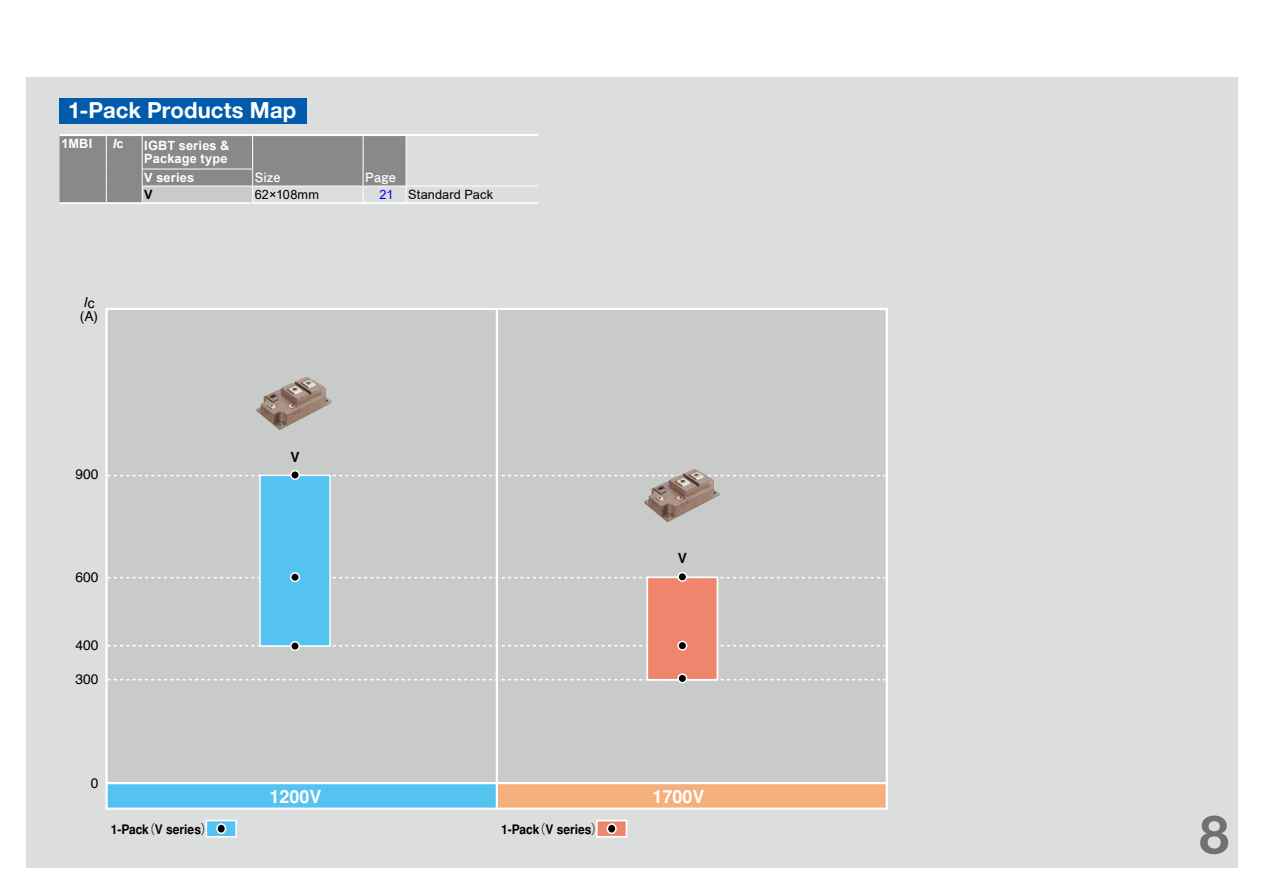
<style>
.page{position:relative;width:1263px;height:893px;background:#fff}
.page>*{position:absolute;margin:0;border:0;box-sizing:border-box;transform-origin:0 0}
.t1{font:700 53.1px "Helvetica Neue";color:#727171}
.t2{font:700 22.05px "Helvetica Neue";letter-spacing:.005em;color:#fff}
.t3{font:700 18px "Helvetica";color:#fff}
.t4{font:13.8px/14px "Helvetica";color:#000}
.t5{font:700 13.8px "Helvetica";color:#000}
.t6{font:700 13.05px "Helvetica";color:#000;scale:.92 1}
.t7{font:700 12.75px/12.8px "Arial";letter-spacing:.015em;color:#fff}
.t8{font:12.75px "Arial";letter-spacing:.01em;color:#000}
.t9{font:700 12.75px "Futo Go B101 Pro";letter-spacing:.005em;color:#fff}
.t10{font:italic 700 12.75px "Arial";color:#fff}
.t11{font:700 12.75px "Arial";color:#000}
.s1{font-style:normal}
.s2{color:#00f}
.s3{font-style:italic}
.s4{font-family:"Koz Go Pro";font-weight:400}
</style>
<div class="page">
<div style="left:26px;top:77px;width:1211px;height:790px;background:#dcdddd"></div>
<div style="left:142px;top:135px;width:111px;height:34px;background:#898989"></div>
<div style="left:142px;top:169px;width:111px;height:17px;background:#898989"></div>
<div style="left:142px;top:186px;width:111px;height:17px;background:#c9caca"></div>
<hr style="left:60px;top:202px;width:46px;height:2px;background:#fff">
<hr style="left:106px;top:202px;width:36px;height:2px;background:#fff">
<hr style="left:143px;top:169px;width:110px;height:1px;background:#fff">
<hr style="left:143px;top:186px;width:110px;height:1px;background:#fff">
<hr style="left:406px;top:186px;width:132px;height:1px;background:#fff">
<svg style="left:252px;top:136px;width:155px;height:66px"></svg>
<hr style="left:142px;top:134px;width:111px;height:2px;background:#fff">
<hr style="left:253px;top:134px;width:110px;height:2px;background:#fff">
<hr style="left:363px;top:134px;width:43px;height:2px;background:#fff">
<hr style="left:406px;top:134px;width:132px;height:2px;background:#fff">
<hr style="left:60px;top:134px;width:46px;height:2px;background:#fff">
<hr style="left:106px;top:134px;width:36px;height:2px;background:#fff">
<svg style="left:60px;top:135px;width:83px;height:68px;background:#8f8f8f"></svg>
<hr style="left:142px;top:202px;width:111px;height:2px;background:#fff">
<hr style="left:253px;top:202px;width:110px;height:2px;background:#fff">
<hr style="left:363px;top:202px;width:43px;height:2px;background:#fff">
<hr style="left:406px;top:202px;width:132px;height:2px;background:#fff">
<div style="left:60px;top:98px;width:247px;height:25px;background:#005bac"></div>
<div style="left:107px;top:309px;width:779px;height:501px;background:#c9caca"></div>
<svg style="left:108px;top:679px;width:777px;height:1px"></svg>
<svg style="left:108px;top:645px;width:777px;height:1px"></svg>
<svg style="left:108px;top:577px;width:777px;height:1px"></svg>
<svg style="left:108px;top:475px;width:777px;height:1px"></svg>
<div style="left:106px;top:783px;width:391px;height:25px;background:#54c3f1"></div>
<div style="left:496px;top:783px;width:391px;height:25px;background:#f5af7d"></div>
<div style="left:260px;top:475px;width:70px;height:171px;background:#54c3f1"></div>
<div style="left:259px;top:475px;width:72px;height:172px;border:2px solid #fff"></div>
<div style="left:291px;top:471px;width:8px;height:8px;background:#000;border-radius:50%"></div>
<div style="left:290px;top:470px;width:10px;height:10px;border:2px solid #fff;border-radius:50%"></div>
<div style="left:291px;top:642px;width:8px;height:8px;background:#000;border-radius:50%"></div>
<div style="left:290px;top:641px;width:10px;height:10px;border:2px solid #fff;border-radius:50%"></div>
<div style="left:291px;top:573px;width:8px;height:8px;background:#000;border-radius:50%"></div>
<div style="left:290px;top:572px;width:10px;height:10px;border:2px solid #fff;border-radius:50%"></div>
<div style="left:647px;top:577px;width:70px;height:103px;background:#ef856d"></div>
<div style="left:646px;top:576px;width:72px;height:105px;border:2px solid #fff"></div>
<div style="left:678px;top:573px;width:9px;height:8px;background:#000;border-radius:50%"></div>
<div style="left:677px;top:572px;width:10px;height:10px;border:2px solid #fff;border-radius:50%"></div>
<div style="left:678px;top:641px;width:9px;height:9px;background:#000;border-radius:50%"></div>
<div style="left:677px;top:641px;width:10px;height:10px;border:2px solid #fff;border-radius:50%"></div>
<div style="left:678px;top:674px;width:9px;height:9px;background:#000;border-radius:50%"></div>
<div style="left:677px;top:673px;width:10px;height:10px;border:2px solid #fff;border-radius:50%"></div>
<div style="left:206px;top:821px;width:30px;height:16px;background:#54c3f1"></div>
<div style="left:206px;top:820px;width:31px;height:17px;border:2px solid #fff"></div>
<div style="left:217px;top:824px;width:8px;height:9px;background:#000;border-radius:50%"></div>
<div style="left:216px;top:823px;width:10px;height:11px;border:2px solid #fff;border-radius:50%"></div>
<div style="left:597px;top:821px;width:29px;height:16px;background:#ef856d"></div>
<div style="left:596px;top:820px;width:31px;height:18px;border:2px solid #fff"></div>
<div style="left:607px;top:824px;width:9px;height:9px;background:#000;border-radius:50%"></div>
<div style="left:607px;top:823px;width:10px;height:11px;border:2px solid #fff;border-radius:50%"></div>
<hr style="left:107px;top:782px;width:780px;height:2px;background:#fff">
<hr style="left:496px;top:310px;width:2px;height:498px;background:#fff">
<img style="left:256px;top:377px;width:76px;height:53px">
<img style="left:644px;top:469px;width:75px;height:53px">
<h2 class="t2" style="left:68px;top:93px;width:230px">1-Pack Products Map</h2>
<p class="t7" style="left:62px;top:137px;width:32px">1MBI</p>
<p class="t10" style="left:113px;top:135px;width:13px">I<span class="s1">c</span></p>
<p class="t7" style="left:144px;top:139px;width:87px">IGBT series &amp;<br>Package type</p>
<p class="t7" style="left:144px;top:171px;width:52px">V series</p>
<p class="t9" style="left:255px;top:167px;width:27px">Size</p>
<p class="t9" style="left:365px;top:167px;width:32px">Page</p>
<p class="t11" style="left:144px;top:186px;width:10px">V</p>
<p class="t8" style="left:255px;top:186px;width:66px">62×108mm</p>
<p class="t8" style="left:379px;top:186px;width:115px"><span class="s2">21</span> Standard Pack</p>
<p class="t4" style="left:80px;top:295px;width:20px"><span class="s3">I</span>c (A)</p>
<p class="t4" style="left:75px;top:468px;width:25px">900</p>
<p class="t4" style="left:75px;top:570px;width:25px">600</p>
<p class="t4" style="left:75px;top:638px;width:25px">400</p>
<p class="t4" style="left:75px;top:672px;width:25px">300</p>
<p class="t5" style="left:290px;top:449px;width:11px">V</p>
<p class="t5" style="left:678px;top:550px;width:11px">V</p>
<p class="t4" style="left:91px;top:777px;width:9px">0</p>
<h3 class="t3" style="left:270px;top:786px;width:54px">1200V</h3>
<h3 class="t3" style="left:652px;top:786px;width:54px">1700V</h3>
<p class="t6" style="left:111px;top:821px;width:112px">1-Pack<span class="s4">（</span>V series<span class="s4">）</span></p>
<p class="t6" style="left:501px;top:821px;width:112px">1-Pack<span class="s4">（</span>V series<span class="s4">）</span></p>
<h1 class="t1" style="left:1199px;top:793px;width:31px">8</h1>
</div>
